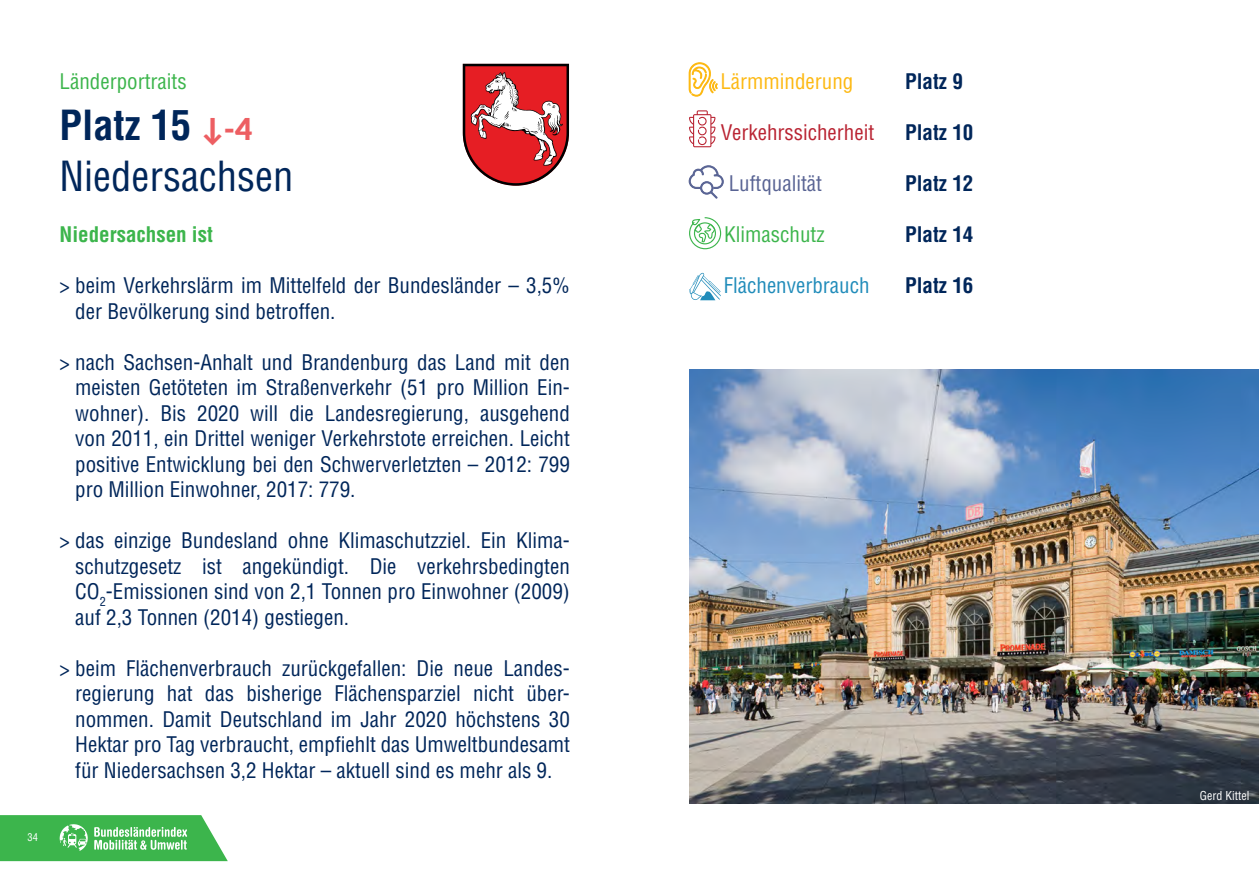
<style>
.page{position:relative;width:1259px;height:893px;background:#fff}
.page>*{position:absolute;margin:0;border:0;box-sizing:border-box;transform-origin:0 0}
.Überschrift{font:condensed 40.5px "Helvetica LT Std";color:#00265a}
.Überschrift-2{font:700 condensed 40.5px "Helvetica LT Std";color:#00265a}
.Fließtext{font:condensed 21px/25.5px "Helvetica LT Std";color:#00265a;text-align:justify}
.Fließtext-2{font:700 condensed 21px "Helvetica LT Std";color:#00265a}
.Fließtext-3{font:condensed 21px "Helvetica LT Std";color:#b92332}
.Subline_Minuskeln{font:700 condensed 21px "Helvetica LT Std";color:#3cb54c}
.Fließtext-4{font:condensed 21px "Helvetica LT Std";color:#218cba}
.Kapitel_Überschrift{font:condensed 21px "Helvetica LT Std";color:#3cb54c}
.Fließtext-5{font:condensed 21px "Helvetica LT Std";color:#fdb913}
.Fließtext-6{font:condensed 21px "Helvetica LT Std";color:#596494}
.Fließtext-7{font:condensed 21px "Helvetica LT Std";color:#3cb54c}
.Fließtext-8{font:condensed 12px "Helvetica LT Std";color:#fff}
.t1{font:condensed 10.5px "Helvetica LT Std";color:#fff}
.s1{font-family:"Lato";font-weight:900;font-stretch:normal;font-size:30px;color:#ed5e62}
</style>
<div class="page">
<svg style="left:0;top:815px;width:228px;height:46px;background:#5bc069"></svg>
<img style="left:689px;top:370px;width:570px;height:433px">
<svg style="left:463px;top:64px;width:106px;height:122px"></svg>
<svg style="left:689px;top:63px;width:28px;height:33px"></svg>
<svg style="left:689px;top:110px;width:26px;height:37px"></svg>
<svg style="left:689px;top:165px;width:34px;height:33px"></svg>
<svg style="left:689px;top:217px;width:32px;height:32px"></svg>
<svg style="left:689px;top:273px;width:32px;height:27px"></svg>
<p class="t1" style="left:28px;top:831px;width:12px">34</p>
<p class="Kapitel_Überschrift" style="left:60px;top:68px;width:129px">Länderportraits</p>
<p class="Überschrift-2" style="left:60px;top:100px;width:194px">Platz 15 <span class="s1">↓-4</span></p>
<p class="Überschrift" style="left:60px;top:151px;width:235px">Niedersachsen</p>
<p class="Subline_Minuskeln" style="left:60px;top:221px;width:155px">Niedersachsen ist</p>
<p class="Fließtext" style="left:75px;top:273px;width:496px;text-indent:-16px">&gt; beim Verkehrslärm im Mittelfeld der Bundesländer – 3,5% der Bevölkerung sind betroffen.</p>
<p class="Fließtext" style="left:75px;top:349px;width:496px;text-indent:-16px">&gt; nach Sachsen-Anhalt und Brandenburg das Land mit den meisten Getöteten im Straßenverkehr (51 pro Million Ein&shy;wohner). Bis 2020 will die Landesregierung, ausgehend von 2011, ein Drittel weniger Verkehrstote erreichen. Leicht positive Entwicklung bei den Schwerverletzten – 2012: 799 pro Million Einwohner, 2017: 779.</p>
<p class="Fließtext" style="left:75px;top:528px;width:496px;text-indent:-16px">&gt; das einzige Bundesland ohne Klimaschutzziel. Ein Klima&shy;schutzgesetz ist angekündigt. Die verkehrsbedingten CO<sub>2</sub>-Emissionen sind von 2,1 Tonnen pro Einwohner (2009) auf 2,3 Tonnen (2014) gestiegen.</p>
<p class="Fließtext" style="left:75px;top:655px;width:496px;text-indent:-16px">&gt; beim Flächenverbrauch zurückgefallen: Die neue Landes&shy;regierung hat das bisherige Flächensparziel nicht über&shy;nommen. Damit Deutschland im Jahr 2020 höchstens 30<br>Hektar pro Tag verbraucht, empfiehlt das Umweltbundesamt für Niedersachsen 3,2 Hektar – aktuell sind es mehr als 9.</p>
<p class="Fließtext-5" style="left:720px;top:68px;width:134px">Lärmminderung</p>
<p class="Fließtext-2" style="left:905px;top:68px;width:59px">Platz 9</p>
<p class="Fließtext-3" style="left:720px;top:119px;width:155px">Verkehrssicherheit</p>
<p class="Fließtext-2" style="left:905px;top:119px;width:70px">Platz 10</p>
<p class="Fließtext-6" style="left:728px;top:170px;width:95px">Luftqualität</p>
<p class="Fließtext-2" style="left:905px;top:170px;width:70px">Platz 12</p>
<p class="Fließtext-7" style="left:724px;top:221px;width:102px">Klimaschutz</p>
<p class="Fließtext-2" style="left:905px;top:221px;width:70px">Platz 14</p>
<p class="Fließtext-4" style="left:724px;top:272px;width:147px">Flächenverbrauch</p>
<p class="Fließtext-2" style="left:905px;top:272px;width:70px">Platz 16</p>
<p class="Fließtext-8" style="left:1199px;top:788px;width:51px">Gerd Kittel</p>
</div>
